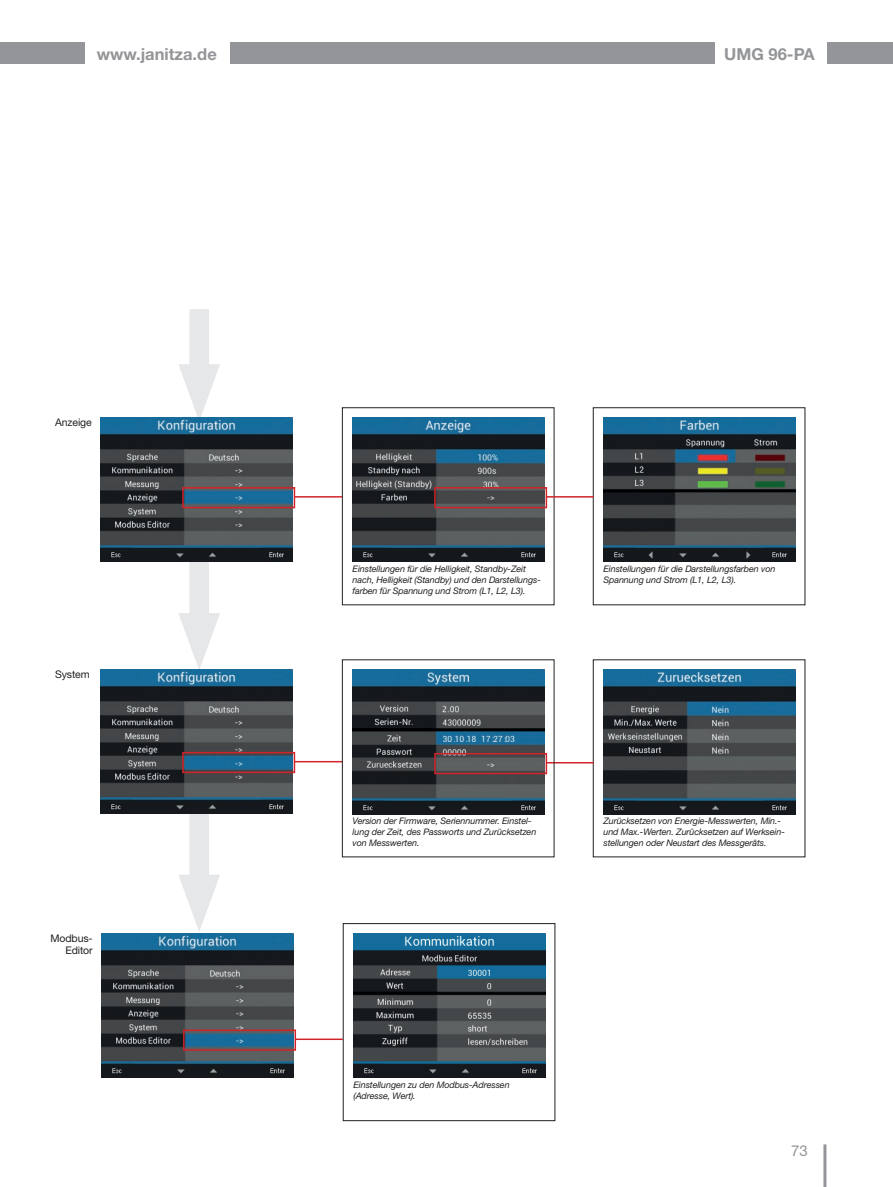
<style>
.page{position:relative;width:893px;height:1187px;background:#fff}
.page>*{position:absolute;margin:0;border:0;box-sizing:border-box;transform-origin:0 0}
.t1{font:700 16.5px "Helvetica Neue LT";color:#939598}
.t2{font:15px "Helvetica Neue LT";color:#939598}
.t3{font:10.5px/12.6px "Helvetica Neue LT";letter-spacing:-.01em;color:#231f20;text-align:right}
.t4{font:italic 9px/10.8px "Helvetica Neue LT";letter-spacing:-.01em;color:#231f20}
</style>
<div class="page">
<hr style="left:823px;top:1144px;width:3px;height:42px;background:#939598">
<div style="left:230px;top:43px;width:484px;height:21px;background:#939598"></div>
<div style="left:0;top:43px;width:85px;height:21px;background:#939598"></div>
<div style="left:827px;top:43px;width:66px;height:21px;background:#939598"></div>
<div style="left:189px;top:811px;width:20px;height:86px;background:#e6e7e9"></div>
<svg style="left:179px;top:875px;width:41px;height:56px"></svg>
<div style="left:189px;top:558px;width:20px;height:78px;background:#e6e7e9"></div>
<svg style="left:178px;top:613px;width:42px;height:56px"></svg>
<div style="left:189px;top:309px;width:20px;height:78px;background:#e6e7e9"></div>
<svg style="left:179px;top:364px;width:41px;height:53px"></svg>
<img style="left:102px;top:933px;width:192px;height:144px">
<hr style="left:296px;top:1038px;width:47px;height:1px;background:#d1232a">
<div style="left:183px;top:1029px;width:113px;height:21px;border:2px solid #d1232a"></div>
<img style="left:353px;top:933px;width:192px;height:144px">
<div style="left:342px;top:407px;width:212px;height:198px;border:1px solid #231f20"></div>
<div style="left:593px;top:407px;width:212px;height:198px;border:1px solid #231f20"></div>
<img style="left:101px;top:417px;width:192px;height:144px">
<hr style="left:295px;top:496px;width:47px;height:1px;background:#d1232a">
<div style="left:182px;top:487px;width:113px;height:21px;border:2px solid #d1232a"></div>
<img style="left:352px;top:418px;width:192px;height:144px">
<img style="left:603px;top:418px;width:192px;height:144px">
<hr style="left:547px;top:496px;width:47px;height:1px;background:#d1232a">
<div style="left:434px;top:487px;width:113px;height:21px;border:2px solid #d1232a"></div>
<img style="left:101px;top:669px;width:192px;height:144px">
<hr style="left:295px;top:760px;width:47px;height:2px;background:#d1232a">
<div style="left:182px;top:751px;width:113px;height:22px;border:2px solid #d1232a"></div>
<img style="left:352px;top:670px;width:192px;height:144px">
<img style="left:603px;top:670px;width:192px;height:144px">
<hr style="left:547px;top:762px;width:47px;height:1px;background:#d1232a">
<div style="left:434px;top:753px;width:113px;height:21px;border:2px solid #d1232a"></div>
<h1 class="t1" style="left:97px;top:44px;width:122px">www.janitza.de</h1>
<h1 class="t1" style="left:724px;top:44px;width:92px">UMG 96-PA</h1>
<p class="t3" style="left:55px;top:415px;width:38px">Anzeige</p>
<p class="t3" style="left:55px;top:667px;width:36px">System</p>
<p class="t3" style="left:51px;top:931px;width:44px">Modbus-<br>Editor</p>
<p class="t4" style="left:353px;top:563px;width:190px">Einstellungen für die Helligkeit, Standby-Zeit nach, Helligkeit (Standby) und den Darstellungs&shy;farben für Spannung und Strom (L1, L2, L3).</p>
<p class="t4" style="left:603px;top:563px;width:173px">Einstellungen für die Darstellungsfarben von<br>Spannung und Strom (L1, L2, L3).</p>
<p class="t4" style="left:353px;top:815px;width:185px">Version der Firmware, Seriennummer. Einstel&shy;lung der Zeit, des Passworts und Zurücksetzen von Messwerten.</p>
<p class="t4" style="left:603px;top:815px;width:183px">Zurücksetzen von Energie-Messwerten, Min.- und Max.-Werten. Zurücksetzen auf Werksein&shy;stellungen oder Neustart des Messgeräts.</p>
<p class="t4" style="left:353px;top:1079px;width:158px">Einstellungen zu den Modbus-Adressen (Adresse, Wert).</p>
<h2 class="t2" style="left:791px;top:1141px;width:18px">73</h2>
</div>
